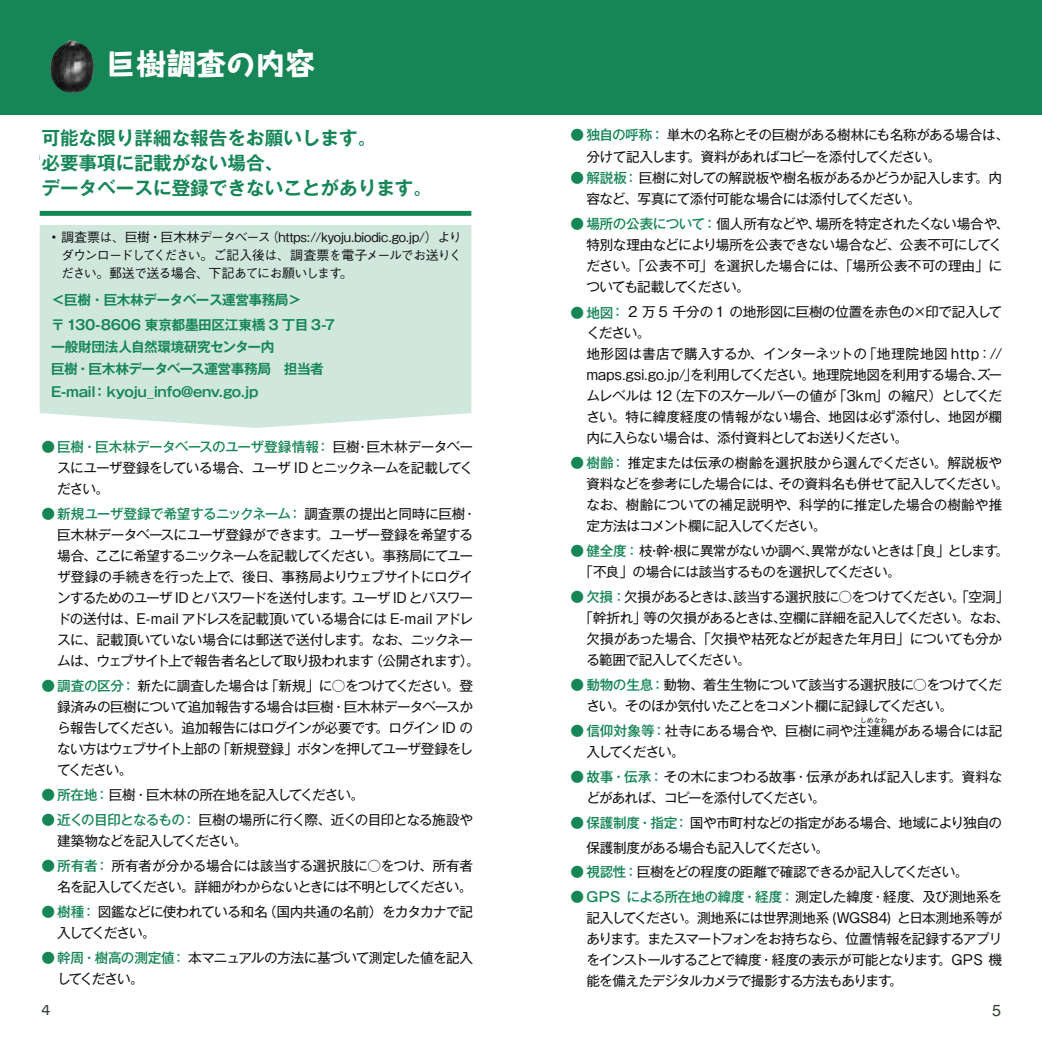
<style>
.page{position:relative;width:1042px;height:1042px;background:#fff}
.page>*{position:absolute;margin:0;border:0;box-sizing:border-box;transform-origin:0 0}
.t1{font:800 29.75px "Taka Hand Std";color:#fff}
.t2{font:700 19.78px "Gothic MB101 Pro";color:#168657}
.t3{font:700 18.55px/24.8px "Gothic MB101 Pro De";color:#168657}
.t4{font:16.1px "Helvetica LT Std";color:#374138}
.t5{font:13.65px/21px "Gothic MB101 Pr 5";letter-spacing:-.045em;color:#121212}
.t6{font:13.65px/21px "Gothic MB101 Pr 5";letter-spacing:-.025em;color:#121212}
.t7{font:700 13.65px/22.4px "Gothic MB101 Pr 5 De";letter-spacing:-.035em;color:#168657}
.t8{font:13.65px "Gothic MB101 Pr 5";letter-spacing:-.01em;color:#121212}
.t9{font:13.65px "Gothic MB101 Pr 5";letter-spacing:-.07em;color:#121212}
.t10{font:13.65px "Gothic MB101 Pr 5";letter-spacing:-.11em;color:#121212}
.t11{font:500 12.95px/17.7px "Gothic BBB Pro";letter-spacing:-.07em;color:#121212;text-align:justify}
.t12{font:6.83px "Gothic MB101 Pr 5";color:#121212}
.s1{font-family:"Gothic MB101 Pr 6 N";font-weight:700}
.s2{font-weight:500;color:#168657}
</style>
<div class="page">
<div style="left:0;top:0;width:1042px;height:115px;background:#168657"></div>
<div style="left:40px;top:211px;width:431px;height:5px;background:#168657"></div>
<img style="left:50px;top:40px;width:44px;height:53px">
<div style="left:40px;top:225px;width:431px;height:203px;background:#d0e7dd"></div>
<h1 class="t1" style="left:107px;top:43px;width:210px">巨樹調査の内容</h1>
<h3 class="t3" style="left:41px;top:124px;width:392px">可能な限り詳細な報告をお願いします。<br>必要事項に記載がない場合、<br>データベースに登録できないことがあります。</h3>
<h2 class="t2" style="left:166px;top:125px;width:180px">リーフレットの主旨</h2>
<p class="t11" style="left:61px;top:227px;width:402px;text-indent:-14px"><span class="s1">・</span> 調査票は、巨樹・巨木林データベース（https://kyoju.biodic.go.jp/）よりダウンロードしてください。ご記入後は、調査票を電子メールでお送りください。郵送で送る場合、下記あてにお願いします。</p>
<p class="t7" style="left:51px;top:286px;width:299px;line-height:24.8px">＜巨樹・巨木林データベース運営事務局＞〒130-8606 東京都墨田区江東橋 3 丁目 3-7　</p>
<p class="t7" style="left:51px;top:334px;width:274px">一般財団法人自然環境研究センター内　<br>巨樹・巨木林データベース運営事務局　担当者<br>E-mail： kyoju_info@env.go.jp</p>
<p class="t5" style="left:57px;top:435px;width:417px;text-align:justify;text-indent:-16px"><span class="s2">● 巨樹・巨木林データベースのユーザ登録情報：</span>巨樹・巨木林データベースにユーザ登録をしている場合、ユーザ ID とニックネームを記載してください。</p>
<p class="t5" style="left:57px;top:502px;width:424px;text-indent:-16px"><span class="s2">● 新規ユーザ登録で希望するニックネーム：</span>調査票の提出と同時に巨樹・巨木林データベースにユーザ登録ができます。ユーザー登録を希望する場合、ここに希望するニックネームを記載してください。事務局にてユーザ登録の手続きを行った上で、後日、事務局よりウェブサイトにログインするためのユーザ ID とパスワードを送付します。ユーザ ID とパスワードの送付は、E-mail アドレスを記載頂いている場合には E-mail アドレスに、記載頂いていない場合には郵送で送付します。なお、ニックネームは、ウェブサイト上で報告者名として取り扱われます（公開されます）。</p>
<p class="t5" style="left:57px;top:674px;width:417px;text-align:justify;text-indent:-16px"><span class="s2">● 調査の区分：</span>新たに調査した場合は「新規」に○をつけてください。登録済みの巨樹について追加報告する場合は巨樹・巨木林データベースから報告してください。追加報告にはログインが必要です。ログイン ID のない方はウェブサイト上部の「新規登録」ボタンを押してユーザ登録をしてください。</p>
<p class="t5" style="left:41px;top:783px;width:324px"><span class="s2">● 所在地：</span>巨樹・巨木林の所在地を記入してください。</p>
<p class="t5" style="left:57px;top:808px;width:417px;text-indent:-16px"><span class="s2">● 近くの目印となるもの：</span>巨樹の場所に行く際、近くの目印となる施設や建築物などを記入してください。</p>
<p class="t5" style="left:41px;top:854px;width:433px;text-align:right"><span class="s2">● 所有者：</span>所有者が分かる場合には該当する選択肢に○をつけ、所有者名を記入してください。詳細がわからないときには不明としてください。</p>
<p class="t5" style="left:57px;top:900px;width:417px;text-indent:-16px"><span class="s2">● 樹種：</span>図鑑などに使われている和名（国内共通の名前）をカタカナで記入してください。</p>
<p class="t5" style="left:57px;top:946px;width:417px;text-indent:-16px"><span class="s2">● 幹周・樹高の測定値：</span>本マニュアルの方法に基づいて測定した値を記入してください。</p>
<p class="t4" style="left:41px;top:999px;width:10px">4</p>
<p class="t5" style="left:586px;top:124px;width:424px;text-indent:-16px"><span class="s2">● 独自の呼称：</span>単木の名称とその巨樹がある樹林にも名称がある場合は、分けて記入します。資料があればコピーを添付してください。</p>
<p class="t5" style="left:586px;top:166px;width:417px;text-indent:-16px"><span class="s2">● 解説板：</span>巨樹に対しての解説板や樹名板があるかどうか記入します。内容など、写真にて添付可能な場合には添付してください。</p>
<p class="t5" style="left:586px;top:212px;width:424px;text-indent:-16px"><span class="s2">● 場所の公表について：</span>個人所有などや、場所を特定されたくない場合や、特別な理由などにより場所を公表できない場合など、公表不可にしてください。「公表不可」を選択した場合には、「場所公表不可の理由」についても記載してください。</p>
<p class="t6" style="left:586px;top:300px;width:417px;text-indent:-16px"><span class="s2">● 地図：</span> 2 万 5 千分の 1 の地形図に巨樹の位置を赤色の×印で記入してください。<br>地形図は書店で購入するか、インターネットの「地理院地図 http：// maps.gsi.go.jp/」を利用してください。地理院地図を利用する場合、ズームレベルは 12（左下のスケールバーの値が「3km」の縮尺）としてください。特に緯度経度の情報がない場合、地図は必ず添付し、地図が欄内に入らない場合は、添付資料としてお送りください。</p>
<p class="t5" style="left:586px;top:451px;width:424px;text-indent:-16px"><span class="s2">● 樹齢：</span>推定または伝承の樹齢を選択肢から選んでください。解説板や資料などを参考にした場合には、その資料名も併せて記入してください。なお、樹齢についての補足説明や、科学的に推定した場合の樹齢や推定方法はコメント欄に記入してください。</p>
<p class="t5" style="left:579px;top:539px;width:431px;text-indent:-9px"><span class="s2">● 健全度：</span>枝・幹・根に異常がないか調べ、異常がないときは「良」とします。「不良」の場合には該当するものを選択してください。</p>
<p class="t5" style="left:570px;top:585px;width:440px"><span class="s2">● 欠損：</span>欠損があるときは、該当する選択肢に○をつけてください。「空洞」</p>
<p class="t5" style="left:579px;top:606px;width:431px">「幹折れ」等の欠損があるときは、空欄に詳細を記入してください。なお、</p>
<p class="t6" style="left:586px;top:627px;width:417px">欠損があった場合、「欠損や枯死などが起きた年月日」についても分か</p>
<p class="t9" style="left:586px;top:648px;width:166px">る範囲で記入してください。</p>
<p class="t5" style="left:586px;top:673px;width:417px;text-indent:-16px"><span class="s2">● 動物の生息：</span>動物、着生生物について該当する選択肢に○をつけてください。そのほか気付いたことをコメント欄に記録してください。</p>
<p class="t8" style="left:570px;top:719px;width:433px"><span class="s2">● 信仰対象等：</span>社寺にある場合や、巨樹に祠や注連縄がある場合には記</p>
<p class="t12" style="left:860px;top:715px;width:29px">しめなわ</p>
<p class="t10" style="left:586px;top:740px;width:100px">入してください。</p>
<p class="t5" style="left:586px;top:765px;width:417px;text-indent:-16px"><span class="s2">● 故事・伝承：</span>その木にまつわる故事・伝承があれば記入します。資料などがあれば、コピーを添付してください。</p>
<p class="t5" style="left:586px;top:809px;width:417px;line-height:24.8px;text-indent:-16px"><span class="s2">● 保護制度・指定：</span>　国や市町村などの指定がある場合、地域により独自の保護制度がある場合も記入してください。</p>
<p class="t5" style="left:570px;top:860px;width:399px"><span class="s2">● 視認性：</span>巨樹をどの程度の距離で確認できるか記入してください。</p>
<p class="t5" style="left:586px;top:885px;width:417px;text-align:justify;text-indent:-16px"><span class="s2">● GPS による所在地の緯度・経度：</span>測定した緯度・経度、及び測地系を記入してください。測地系には世界測地系 (WGS84) と日本測地系等があります。またスマートフォンをお持ちなら、位置情報を記録するアプリをインストールすることで緯度・経度の表示が可能となります。GPS 機能を備えたデジタルカメラで撮影する方法もあります。</p>
<p class="t4" style="left:992px;top:1001px;width:10px">5</p>
</div>
